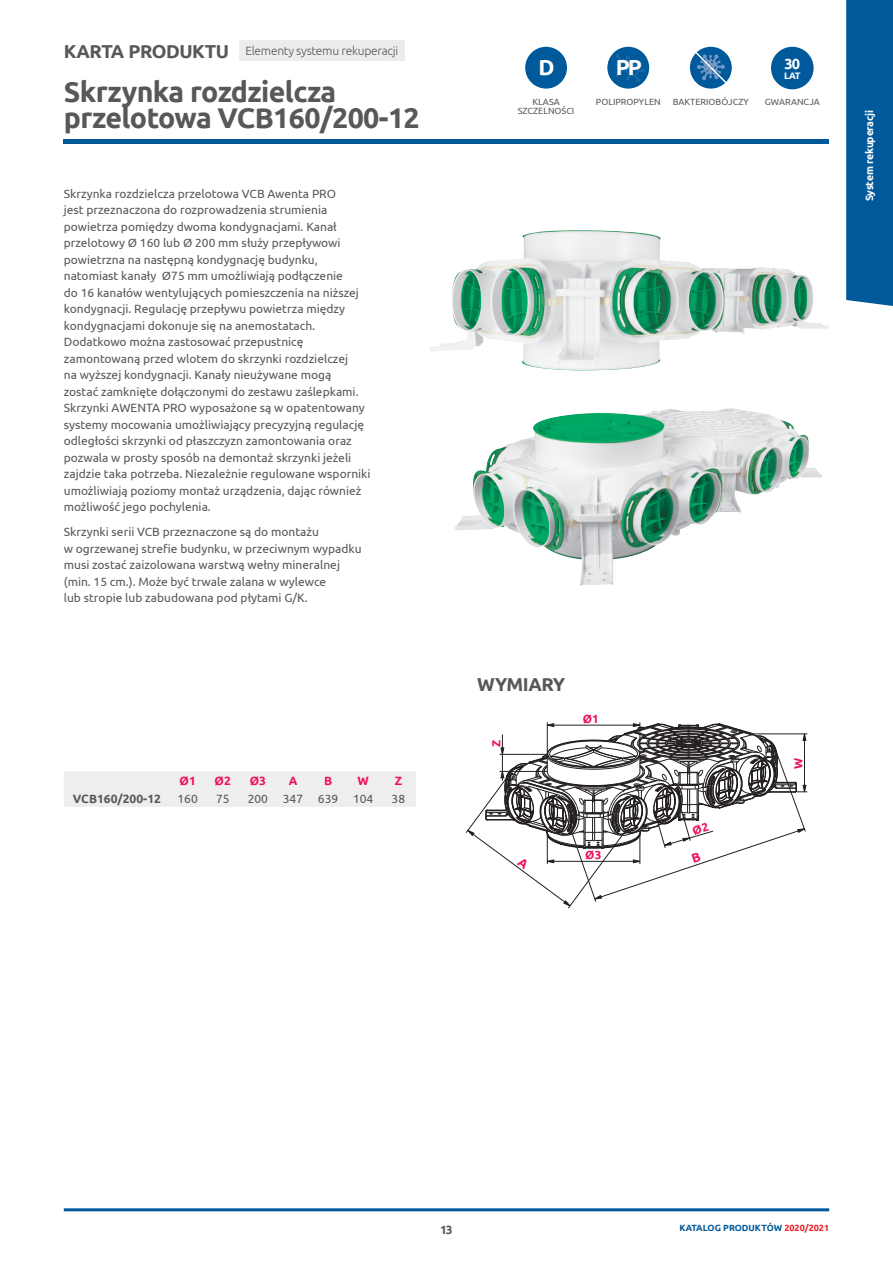
<style>
.page{position:relative;width:893px;height:1263px;background:#fff}
.page>*{position:absolute;margin:0;border:0;box-sizing:border-box;transform-origin:0 0}
.t1{font:700 28.5px/26.2px "Ubuntu";letter-spacing:-.02em;color:#57585a}
.t2{font:700 21.9px "Ubuntu";color:#fff}
.opisy_grup{font:700 18.75px "Ubuntu";letter-spacing:-.025em;color:#57585a}
.t3{font:700 14.7px "Ubuntu";color:#fff}
.t4{font:12px/16.5px "Ubuntu";color:#57585a}
.t5{font:300 12px "Ubuntu";letter-spacing:-.02em;color:#57585a}
.t6{font:700 12px "Ubuntu";color:#57585a}
.t7{font:700 12px "Ubuntu";color:#ee1059}
.t8{font:700 11.7px "Ubuntu";color:#ee1059}
.t9{font:700 10.5px "Ubuntu";letter-spacing:-.025em;color:#fff}
.t10{font:700 9.3px "Ubuntu";color:#fff}
.t11{font:9px/8.9px "Ubuntu";color:#57585a;text-align:center}
.t12{font:700 9px "Ubuntu";color:#00599b}
.s1{color:#ee1d23}
</style>
<div class="page">
<div style="left:846px;top:0;width:47px;height:306px;background:#00599b"></div>
<hr style="left:64px;top:1208px;width:765px;height:3px;background:#00599b">
<div style="left:771px;top:47px;width:43px;height:42px;background:#00599b;border-radius:50%"></div>
<div style="left:607px;top:47px;width:42px;height:42px;background:#00599b;border-radius:50%"></div>
<svg style="left:616px;top:54px;width:29px;height:28px"></svg>
<svg style="left:690px;top:47px;width:42px;height:42px"></svg>
<svg style="left:693px;top:50px;width:35px;height:35px"></svg>
<div style="left:64px;top:771px;width:352px;height:36px;background:#eeeeef"></div>
<img style="left:430px;top:230px;width:399px;height:140px">
<img style="left:455px;top:408px;width:367px;height:178px">
<hr style="left:64px;top:139px;width:765px;height:4px;background:#00599b">
<div style="left:239px;top:40px;width:166px;height:21px;background:#ececee"></div>
<div style="left:525px;top:47px;width:42px;height:42px;background:#00599b;border-radius:50%"></div>
<svg style="left:466px;top:722px;width:341px;height:186px"></svg>
<p class="opisy_grup" style="left:64px;top:39px;width:167px">KARTA PRODUKTU</p>
<p class="t5" style="left:245px;top:43px;width:154px">Elementy systemu rekuperacji</p>
<p class="t1" style="left:64px;top:78px;width:358px">Skrzynka rozdzielcza przelotowa VCB160/200-12</p>
<p class="t4" style="left:64px;top:185px;width:308px">Skrzynka rozdzielcza przelotowa VCB Awenta PRO<br>jest przeznaczona do rozprowadzenia strumienia powietrza pomiędzy dwoma kondygnacjami. Kanał przelotowy Ø 160 lub Ø 200 mm służy przepływowi powietrzna na następną kondygnację budynku, natomiast kanały Ø75 mm umożliwiają podłączenie<br>do 16 kanałów wentylujących pomieszczenia na niższej kondygnacji. Regulację przepływu powietrza między kondygnacjami dokonuje się na anemostatach.<br>Dodatkowo można zastosować przepustnicę zamontowaną przed wlotem do skrzynki rozdzielczej<br>na wyższej kondygnacji. Kanały nieużywane mogą<br>zostać zamknięte dołączonymi do zestawu zaślepkami.<br>Skrzynki AWENTA PRO wyposażone są w opatentowany systemy mocowania umożliwiający precyzyjną regulację odległości skrzynki od płaszczyzn zamontowania oraz pozwala w prosty sposób na demontaż skrzynki jeżeli zajdzie taka potrzeba. Niezależnie regulowane wsporniki umożliwiają poziomy montaż urządzenia, dając również możliwość jego pochylenia.</p>
<p class="t4" style="left:64px;top:523px;width:299px">Skrzynki serii VCB przeznaczone są do montażu<br>w ogrzewanej strefie budynku, w przeciwnym wypadku musi zostać zaizolowana warstwą wełny mineralnej (min. 15 cm.). Może być trwale zalana w wylewce<br>lub stropie lub zabudowana pod płytami G/K.</p>
<p class="t7" style="left:180px;top:773px;width:18px">Ø1</p>
<p class="t7" style="left:215px;top:773px;width:18px">Ø2</p>
<p class="t7" style="left:250px;top:773px;width:18px">Ø3</p>
<p class="t7" style="left:289px;top:773px;width:10px">A</p>
<p class="t7" style="left:324px;top:773px;width:10px">B</p>
<p class="t7" style="left:358px;top:773px;width:13px">W</p>
<p class="t7" style="left:395px;top:773px;width:9px">Z</p>
<p class="t6" style="left:73px;top:791px;width:90px">VCB160/200-12</p>
<p class="t4" style="left:178px;top:790px;width:22px">160</p>
<p class="t4" style="left:216px;top:790px;width:15px">75</p>
<p class="t4" style="left:248px;top:790px;width:22px">200</p>
<p class="t4" style="left:283px;top:790px;width:22px">347</p>
<p class="t4" style="left:318px;top:790px;width:22px">639</p>
<p class="t4" style="left:353px;top:790px;width:22px">104</p>
<p class="t4" style="left:392px;top:790px;width:15px">38</p>
<p class="t2" style="left:539px;top:54px;width:18px">D</p>
<p class="t11" style="left:518px;top:97px;width:58px">KLASA<br>SZCZELNOŚCI</p>
<p class="t2" style="left:616px;top:54px;width:28px">PP</p>
<p class="t11" style="left:596px;top:97px;width:66px">POLIPROPYLEN</p>
<p class="t11" style="left:673px;top:97px;width:78px">BAKTERIOBÓJCZY</p>
<p class="t3" style="left:784px;top:55px;width:17px">30</p>
<p class="t10" style="left:784px;top:70px;width:18px">LAT</p>
<p class="t11" style="left:765px;top:97px;width:56px">GWARANCJA</p>
<p class="t9" style="left:863px;top:201px;width:93px;rotate:-90deg">System rekuperacji</p>
<p class="opisy_grup" style="left:477px;top:673px;width:90px">WYMIARY</p>
<p class="t8" style="left:489px;top:747px;width:9px;rotate:-90deg">Z</p>
<p class="t8" style="left:583px;top:712px;width:18px">Ø1</p>
<p class="t8" style="left:585px;top:848px;width:18px">Ø3</p>
<p class="t8" style="left:791px;top:769px;width:13px;rotate:-90deg">W</p>
<p class="t6" style="left:440px;top:1222px;width:14px">13</p>
<p class="t12" style="left:679px;top:1222px;width:151px">KATALOG PRODUKTÓW <span class="s1">2020/2021</span></p>
</div>
